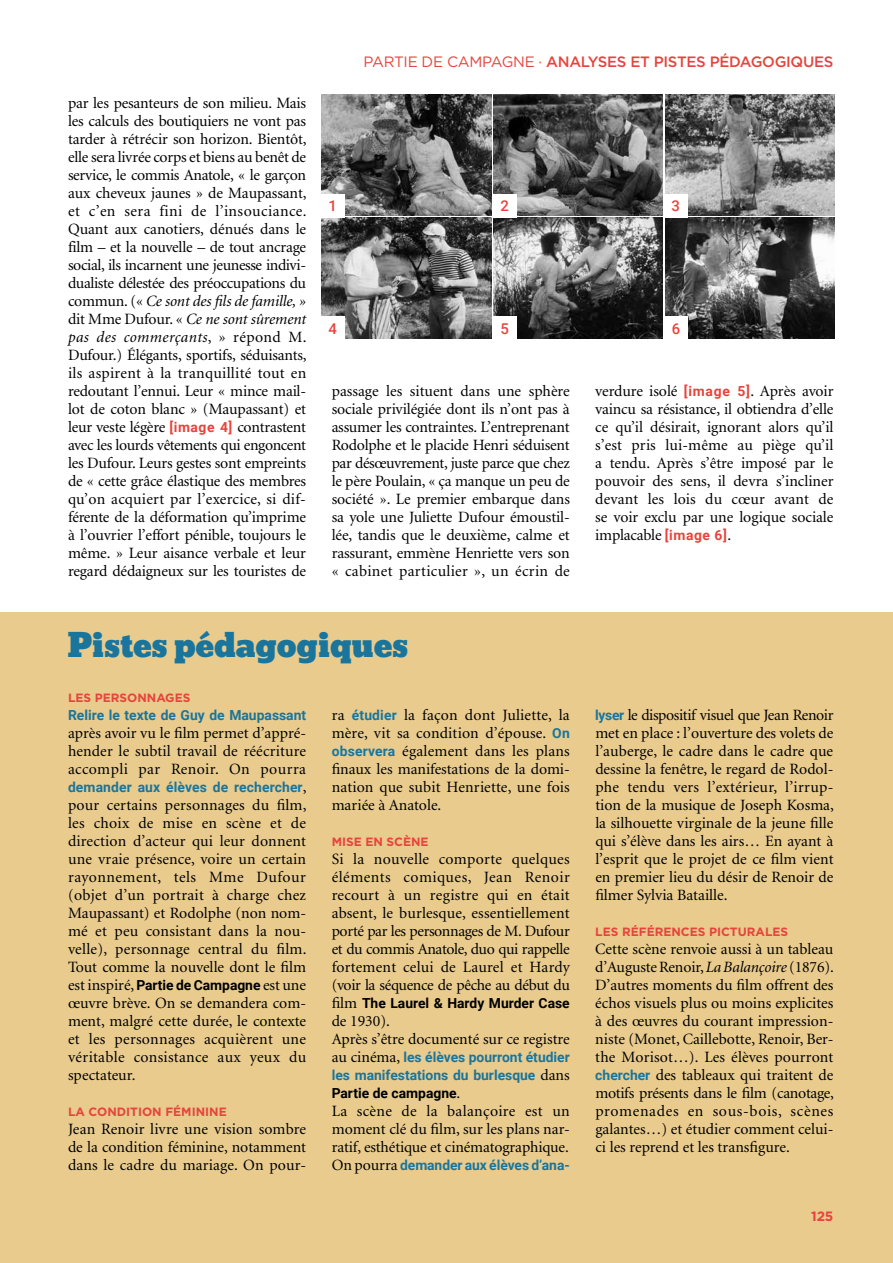
<style>
.page{position:relative;width:893px;height:1263px;background:#fff}
.page>*{position:absolute;margin:0;border:0;box-sizing:border-box;transform-origin:0 0}
.t1{font:31.5px "Bevan";letter-spacing:-.01em;color:#1a759c}
.t2{font:15.75px/18px "Minion";color:#000;text-align:justify}
.t3{font:500 15px "Gotham";letter-spacing:-.02em;color:#e6443c}
.t4{font:500 14.85px "Roboto";color:#e6443c}
.t5{font:700 13.8px/18px "Roboto";color:#1a759c;text-align:justify}
.t6{font:700 13.8px "Roboto";color:#000}
.t7{font:700 13.5px "Gotham";color:#e6443c}
.t8{font:700 12px "Gotham";color:#e6443c}
.s1{font-style:italic}
.s2{font-family:"Roboto";font-weight:700;font-size:13.8px;color:#e6443c}
.s3{font-weight:400}
.s4{font-family:"Minion";font-weight:400;font-size:15.75px;color:#000}
.s5{font-family:"Roboto";font-weight:700;font-size:13.8px}
.s6{font-family:"Roboto";font-weight:700;font-size:13.8px;color:#1a759c}
.s7{font-family:"Minion";font-weight:400;font-size:15.75px}
.s8{color:#000}
</style>
<div class="page">
<div style="left:0;top:612px;width:893px;height:651px;background:#e9cb8e"></div>
<img style="left:322px;top:94px;width:169px;height:122px">
<img style="left:322px;top:218px;width:169px;height:121px">
<img style="left:494px;top:94px;width:169px;height:122px">
<img style="left:494px;top:218px;width:169px;height:121px">
<img style="left:665px;top:218px;width:170px;height:121px">
<img style="left:665px;top:94px;width:169px;height:122px">
<div style="left:321px;top:194px;width:24px;height:23px;background:#fff"></div>
<div style="left:321px;top:317px;width:24px;height:23px;background:#fff"></div>
<div style="left:493px;top:194px;width:23px;height:23px;background:#fff"></div>
<div style="left:493px;top:317px;width:23px;height:23px;background:#fff"></div>
<div style="left:664px;top:317px;width:24px;height:23px;background:#fff"></div>
<div style="left:664px;top:194px;width:24px;height:23px;background:#fff"></div>
<p class="t2" style="left:68px;top:95px;width:240px">par les pesanteurs de son milieu. Mais les calculs des boutiquiers ne vont pas tarder à rétrécir son horizon. Bientôt, elle sera livrée corps et biens au benêt de service, le commis Anatole, « le garçon aux cheveux jaunes » de Maupassant, et c’en sera fini de l’insouciance.<br>Quant aux canotiers, dénués dans le film – et la nouvelle – de tout ancrage social, ils incarnent une jeunesse indivi&shy;dualiste délestée des préoccupations du commun. (« <span class="s1">Ce sont des fils de famille, » </span>dit Mme Dufour. « <span class="s1">Ce ne sont sûrement pas des commerçants</span>, » répond M.<br>Dufour.) Élégants, sportifs, séduisants, ils aspirent à la tranquillité tout en redoutant l’ennui. Leur « mince mail&shy;lot de coton blanc » (Maupassant) et leur veste légère <span class="s2">[image 4]</span> contrastent avec les lourds vêtements qui engoncent les Dufour. Leurs gestes sont empreints de « cette grâce élastique des membres qu’on acquiert par l’exercice, si dif&shy;férente de la déformation qu’imprime à l’ouvrier l’effort pénible, toujours le même. » Leur aisance verbale et leur regard dédaigneux sur les touristes de</p>
<p class="t3" style="left:364px;top:53px;width:471px"><span class="s3">PARTIE DE CAMPAGNE ·</span> ANALYSES ET PISTES PÉDAGOGIQUES</p>
<p class="t4" style="left:329px;top:196px;width:10px">1</p>
<p class="t4" style="left:329px;top:318px;width:10px">4</p>
<p class="t4" style="left:500px;top:196px;width:10px">2</p>
<p class="t4" style="left:672px;top:196px;width:10px">3</p>
<p class="t4" style="left:500px;top:318px;width:10px">5</p>
<p class="t4" style="left:672px;top:318px;width:10px">6</p>
<p class="t2" style="left:332px;top:383px;width:240px">passage les situent dans une sphère sociale privilégiée dont ils n’ont pas à assumer les contraintes. L’entreprenant Rodolphe et le placide Henri séduisent par désœuvrement, juste parce que chez le père Poulain, « ça manque un peu de société ». Le premier embarque dans sa yole une Juliette Dufour émoustil&shy;lée, tandis que le deuxième, calme et rassurant, emmène Henriette vers son « cabinet particulier », un écrin de</p>
<p class="t2" style="left:595px;top:383px;width:240px">verdure isolé <span class="s2">[image 5]</span>. Après avoir vaincu sa résistance, il obtiendra d’elle ce qu’il désirait, ignorant alors qu’il s’est pris lui-même au piège qu’il a tendu. Après s’être imposé par le pouvoir des sens, il devra s’incliner devant les lois du cœur avant de se voir exclu par une logique sociale implacable <span class="s2">[image 6]</span>.</p>
<h1 class="t1" style="left:67px;top:621px;width:343px">Pistes pédagogiques</h1>
<p class="t8" style="left:68px;top:691px;width:124px">LES PERSONNAGES</p>
<p class="t5" style="left:68px;top:706px;width:240px">Relire le texte de Guy de Maupassant</p>
<p class="t2" style="left:68px;top:725px;width:240px">après avoir vu le film permet d’appré&shy;hender le subtil travail de réécriture accompli par Renoir. On pourra</p>
<p class="t5" style="left:68px;top:778px;width:240px">demander aux élèves de rechercher<span class="s4">,</span></p>
<p class="t2" style="left:68px;top:797px;width:240px">pour certains personnages du film, les choix de mise en scène et de direction d’acteur qui leur donnent une vraie présence, voire un certain rayonnement, tels Mme Dufour (objet d’un portrait à charge chez Maupassant) et Rodolphe (non nom&shy;mé et peu consistant dans la nou&shy;velle), personnage central du film.<br>Tout comme la nouvelle dont le film est inspiré, <span class="s5">Partie de Campagne</span> est une œuvre brève. On se demandera com&shy;ment, malgré cette durée, le contexte et les personnages acquièrent une véritable consistance aux yeux du spectateur.</p>
<p class="t8" style="left:68px;top:1105px;width:160px">LA CONDITION FÉMININE</p>
<p class="t2" style="left:68px;top:1121px;width:240px">Jean Renoir livre une vision sombre de la condition féminine, notamment dans le cadre du mariage. On pour-</p>
<p class="t2" style="left:332px;top:707px;width:240px">ra <span class="s6">étudier</span> la façon dont Juliette, la mère, vit sa condition d’épouse. <span class="s6">On observera</span> également dans les plans finaux les manifestations de la domi&shy;nation que subit Henriette, une fois mariée à Anatole.</p>
<p class="t8" style="left:332px;top:835px;width:98px">M ISE EN SCÈNE</p>
<p class="t2" style="left:332px;top:851px;width:240px">Si la nouvelle comporte quelques éléments comiques, Jean Renoir recourt à un registre qui en était absent, le burlesque, essentiellement porté par les personnages de M. Dufour et du commis Anatole, duo qui rappelle fortement celui de Laurel et Hardy (voir la séquence de pêche au début du</p>
<p class="t6" style="left:332px;top:993px;width:240px"><span class="s7">film</span> The Laurel &amp; Hardy Murder Case</p>
<p class="t2" style="left:332px;top:1013px;width:240px">de 1930).<br>Après s’être documenté sur ce registre</p>
<p class="t5" style="left:332px;top:1048px;width:240px"><span class="s4">au cinéma,</span> les élèves pourront étudier les manifestations du burlesque <span class="s4">dans </span><span class="s8">Partie de campagne</span><span class="s4">.</span></p>
<p class="t2" style="left:332px;top:1103px;width:240px">La scène de la balançoire est un moment clé du film, sur les plans nar&shy;ratif, esthétique et cinématographique.</p>
<p class="t5" style="left:332px;top:1156px;width:240px"><span class="s4">On pourra</span> demander aux élèves d’ana-</p>
<p class="t2" style="left:595px;top:707px;width:240px"><span class="s6">lyser</span> le dispositif visuel que Jean Renoir met en place : l’ouverture des volets de l’auberge, le cadre dans le cadre que dessine la fenêtre, le regard de Rodol&shy;phe tendu vers l’extérieur, l’irrup&shy;tion de la musique de Joseph Kosma, la silhouette virginale de la jeune fille qui s’élève dans les airs… En ayant à l’esprit que le projet de ce film vient en premier lieu du désir de Renoir de filmer Sylvia Bataille.</p>
<p class="t8" style="left:595px;top:925px;width:194px">LES RÉFÉRENCES PICTURALES</p>
<p class="t2" style="left:595px;top:941px;width:240px">Cette scène renvoie aussi à un tableau d’Auguste Renoir, <span class="s1">La Balançoire</span> (1876).<br>D’autres moments du film offrent des échos visuels plus ou moins explicites à des œuvres du courant impression&shy;niste (Monet, Caillebotte, Renoir, Ber&shy;the Morisot…). Les élèves pourront <span class="s6">chercher</span> des tableaux qui traitent de motifs présents dans le film (canotage, promenades en sous-bois, scènes galantes…) et étudier comment celui&shy;ci les reprend et les transfigure.</p>
<p class="t7" style="left:811px;top:1208px;width:24px">125</p>
</div>
